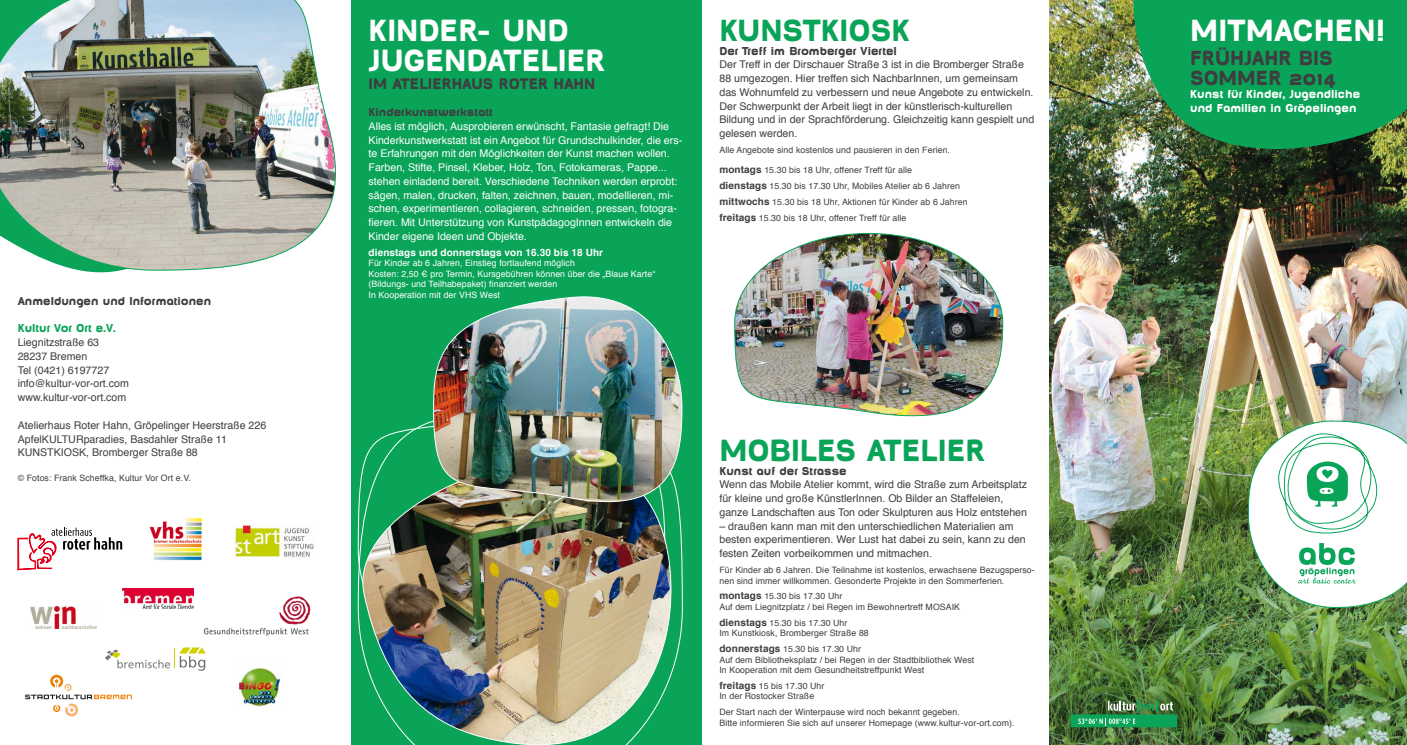
<style>
.page{position:relative;width:1407px;height:745px;background:#fff}
.page>*{position:absolute;margin:0;border:0;box-sizing:border-box;transform-origin:0 0}
.t1{font:900 30px/30px "Baby Mine";color:#fff}
.t2{font:900 30px "Baby Mine";color:#0aa459}
.t3{font:900 19.88px/20px "Baby Mine";color:#3e3d40}
.t4{font:900 15px "Baby Mine";color:#3e3d40}
.t5{font:900 11.25px "Baby Mine";color:#3e3d40}
.t6{font:900 11.25px/13.5px "Baby Mine";color:#fff}
.t7{font:900 11.25px "Baby Mine";color:#0aa459}
.t8{font:10.62px/13.8px "Helvetica";color:#3e3d40}
.t9{font:10.62px/13.8px "Helvetica";color:#fff}
.t10{font:700 10px "Helvetica";letter-spacing:.01em;color:#fff}
.t11{font:8.75px/10.5px "Helvetica";letter-spacing:.01em;color:#3e3d40}
.t12{font:8.75px/10.5px "Helvetica";letter-spacing:.01em;color:#fff}
.s1{font-weight:700;font-size:10px}
</style>
<div class="page">
<img style="left:1049px;top:0;width:358px;height:744px">
<div style="left:351px;top:0;width:351px;height:744px;background:#0aa459"></div>
<img style="left:0;top:0;width:336px;height:270px">
<div style="left:1071px;top:714px;width:105px;height:12px;background:#0aa459"></div>
<div style="left:1071px;top:714px;width:106px;height:12px;border:2px solid #0aa459"></div>
<svg style="left:1078px;top:700px;width:95px;height:25px"></svg>
<img style="left:1131px;top:0;width:276px;height:156px">
<img style="left:31px;top:606px;width:65px;height:21px">
<svg style="left:18px;top:527px;width:104px;height:42px"></svg>
<img style="left:149px;top:518px;width:53px;height:43px">
<img style="left:205px;top:596px;width:106px;height:39px">
<img style="left:122px;top:588px;width:71px;height:20px">
<img style="left:233px;top:523px;width:81px;height:34px">
<img style="left:238px;top:667px;width:43px;height:40px">
<img style="left:734px;top:233px;width:269px;height:184px">
<img style="left:1247px;top:390px;width:160px;height:219px">
<svg style="left:25px;top:647px;width:181px;height:69px"></svg>
<img style="left:357px;top:448px;width:322px;height:296px">
<img style="left:433px;top:296px;width:249px;height:221px">
<p class="t5" style="left:18px;top:294px;width:195px">Anmeldungen und Informationen</p>
<p class="t7" style="left:18px;top:321px;width:100px">Kultur Vor Ort e.V.</p>
<p class="t8" style="left:18px;top:335px;width:113px">Liegnitzstraße 63<br>28237 Bremen<br>Tel (0421) 6197727 info@kultur-vor-ort.com www.kultur-vor-ort.com</p>
<p class="t8" style="left:18px;top:418px;width:250px">Atelierhaus Roter Hahn, Gröpelinger Heerstraße 226<br>ApfelKULTURparadies, Basdahler Straße 11<br>KUNSTKIOSK, Bromberger Straße 88</p>
<p class="t11" style="left:18px;top:472px;width:175px">© Fotos: Frank Scheffka, Kultur Vor Ort e.V.</p>
<h1 class="t1" style="left:369px;top:15px;width:238px">Kinder- und<br>Jugendatelier</h1>
<h3 class="t4" style="left:369px;top:75px;width:228px">im Atelierhaus Roter Hahn</h3>
<p class="t5" style="left:369px;top:105px;width:126px">Kinderkunstwerkstatt</p>
<p class="t9" style="left:369px;top:119px;width:315px">Alles ist möglich, Ausprobieren erwünscht, Fantasie gefragt! Die Kinderkunstwerkstatt ist ein Angebot für Grundschulkinder, die ers&shy;te Erfahrungen mit den Möglichkeiten der Kunst machen wollen.<br>Farben, Stifte, Pinsel, Kleber, Holz, Ton, Fotokameras, Pappe... stehen einladend bereit. Verschiedene Techniken werden erprobt: sägen, malen, drucken, falten, zeichnen, bauen, modellieren, mi&shy;schen, experimentieren, collagieren, schneiden, pressen, fotogra&shy;fieren. Mit Unterstützung von KunstpädagogInnen entwickeln die Kinder eigene Ideen und Objekte.</p>
<p class="t10" style="left:369px;top:244px;width:236px">dienstags und donnerstags von 16.30 bis 18 Uhr</p>
<p class="t12" style="left:369px;top:258px;width:288px">Für Kinder ab 6 Jahren, Einstieg fortlaufend möglich<br>Kosten: 2,50 € pro Termin, Kursgebühren können über die „Blaue Karte“ (Bildungs- und Teilhabepaket) finanziert werden<br>In Kooperation mit der VHS West</p>
<h1 class="t2" style="left:719px;top:12px;width:40px">KUNST</h1>
<h1 class="t2" style="left:821px;top:12px;width:91px">KIOSK</h1>
<p class="t5" style="left:719px;top:44px;width:179px">Der Treff im Bromberger Viertel</p>
<p class="t8" style="left:719px;top:58px;width:316px">Der Treff in der Dirschauer Straße 3 ist in die Bromberger Straße 88 umgezogen. Hier treffen sich NachbarInnen, um gemeinsam das Wohnumfeld zu verbessern und neue Angebote zu entwickeln.<br>Der Schwerpunkt der Arbeit liegt in der künstlerisch-kulturellen Bildung und in der Sprachförderung. Gleichzeitig kann gespielt und gelesen werden.</p>
<p class="t11" style="left:719px;top:145px;width:232px">Alle Angebote sind kostenlos und pausieren in den Ferien.</p>
<p class="t11" style="left:719px;top:162px;width:250px;line-height:15.9px"><span class="s1">montags</span> 15.30 bis 18 Uhr, offener Treff für alle<br><span class="s1">dienstags</span> 15.30 bis 17.30 Uhr, Mobiles Atelier ab 6 Jahren <span class="s1">mittwochs</span> 15.30 bis 18 Uhr, Aktionen für Kinder ab 6 Jahren <span class="s1">freitags</span> 15.30 bis 18 Uhr, offener Treff für alle</p>
<h1 class="t2" style="left:719px;top:432px;width:88px">MOBILES</h1>
<h1 class="t2" style="left:867px;top:432px;width:18px">ATELIER</h1>
<p class="t5" style="left:719px;top:463px;width:129px">Kunst auf der Strasse</p>
<p class="t8" style="left:719px;top:477px;width:309px">Wenn das Mobile Atelier kommt, wird die Straße zum Arbeitsplatz für kleine und große KünstlerInnen. Ob Bilder an Staffeleien, ganze Landschaften aus Ton oder Skulpturen aus Holz entstehen</p>
<p class="t8" style="left:719px;top:519px;width:308px">– draußen kann man mit den unterschiedlichen Materialien am besten experimentieren. Wer Lust hat dabei zu sein, kann zu den festen Zeiten vorbeikommen und mitmachen.</p>
<p class="t11" style="left:719px;top:564px;width:317px">Für Kinder ab 6 Jahren. Die Teilnahme ist kostenlos, erwachsene Bezugsperso&shy;nen sind immer willkommen. Gesonderte Projekte in den Sommerferien.</p>
<p class="t11" style="left:719px;top:591px;width:242px"><span class="s1">montags</span> 15.30 bis 17.30 Uhr<br>Auf dem Liegnitzplatz / bei Regen im Bewohnertreff MOSAIK</p>
<p class="t11" style="left:719px;top:617px;width:151px"><span class="s1">dienstags</span> 15.30 bis 17.30 Uhr<br>Im Kunstkiosk, Bromberger Straße 88</p>
<p class="t11" style="left:719px;top:643px;width:256px"><span class="s1">donnerstags</span> 15.30 bis 17.30 Uhr<br>Auf dem Bibliotheksplatz / bei Regen in der Stadtbibliothek West<br>In Kooperation mit dem Gesundheitstreffpunkt West</p>
<p class="t11" style="left:719px;top:680px;width:106px"><span class="s1">freitags</span> 15 bis 17.30 Uhr<br>In der Rostocker Straße</p>
<p class="t11" style="left:719px;top:706px;width:297px">Der Start nach der Winterpause wird noch bekannt gegeben.<br>Bitte informieren Sie sich auf unserer Homepage (www.kultur-vor-ort.com).</p>
<h1 class="t1" style="left:1190px;top:15px;width:197px">Mitmachen!</h1>
<h2 class="t3" style="left:1190px;top:48px;width:147px">frühjahr bis sommer 2014</h2>
<p class="t6" style="left:1190px;top:87px;width:171px">Kunst für Kinder, Jugendliche und Familien in Gröpelingen</p>
</div>
